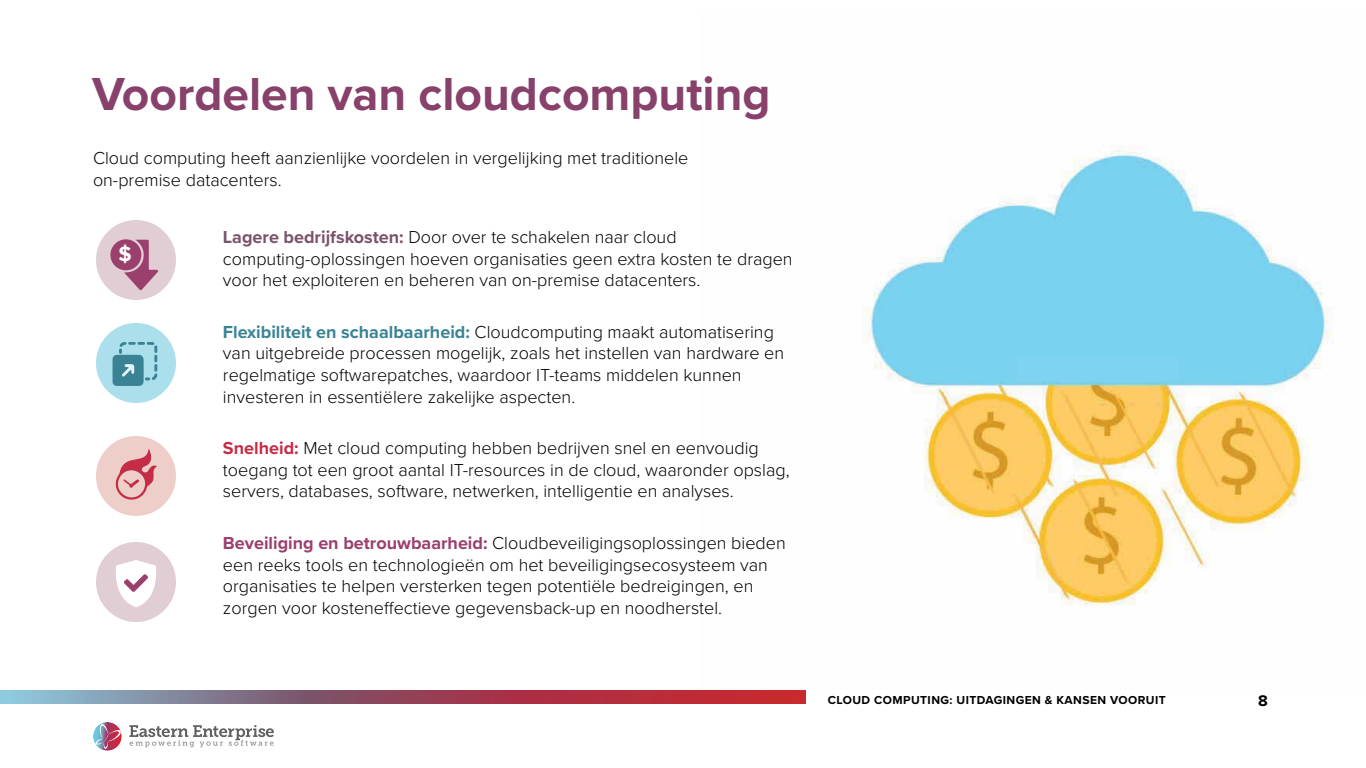
<style>
.page{position:relative;width:1366px;height:768px;background:#fff}
.page>*{position:absolute;margin:0;border:0;box-sizing:border-box;transform-origin:0 0}
.t1{font:700 48px "Proxima Nova";color:#87416a}
.t2{font:700 21.5px "Proxima Nova";color:#fff}
.t3{font:300 18px/21.6px "Proxima Nova";color:#000}
.t4{font:700 16px "Proxima Nova";color:#000}
.t5{font:700 12px "Proxima Nova";letter-spacing:.035em;color:#000}
.s1{font-weight:700;color:#7a536a}
.s2{font-weight:700;color:#398395}
.s3{font-weight:700;color:#c52c45}
.s4{font-weight:700;color:#9b3f6d}
</style>
<div class="page">
<svg style="left:0;top:690px;width:806px;height:14px;background:#9b586a"></svg>
<svg style="left:93px;top:722px;width:29px;height:29px"></svg>
<svg style="left:94px;top:723px;width:28px;height:26px"></svg>
<svg style="left:129px;top:725px;width:145px;height:22px"></svg>
<img style="left:862px;top:145px;width:472px;height:461px">
<div style="left:96px;top:220px;width:80px;height:80px;background:#e1ced4;border-radius:50%"></div>
<svg style="left:124px;top:240px;width:34px;height:51px"></svg>
<div style="left:110px;top:239px;width:31px;height:31px;background:#9b3f6d;border-radius:50%"></div>
<div style="left:96px;top:323px;width:80px;height:80px;background:#abdfeb;border-radius:50%"></div>
<div style="left:96px;top:436px;width:80px;height:80px;background:#eecec8;border-radius:50%"></div>
<div style="left:96px;top:542px;width:80px;height:80px;background:#e1ced4;border-radius:50%"></div>
<svg style="left:113px;top:342px;width:44px;height:44px"></svg>
<svg style="left:115px;top:448px;width:42px;height:52px"></svg>
<svg style="left:116px;top:560px;width:40px;height:47px"></svg>
<h1 class="t1" style="left:92px;top:73px;width:680px">Voordelen van cloudcomputing</h1>
<p class="t3" style="left:93px;top:148px;width:597px">Cloud computing heeft aanzienlijke voordelen in vergelijking met traditionele on-premise datacenters.</p>
<p class="t2" style="left:118px;top:245px;width:15px">$</p>
<p class="t3" style="left:223px;top:227px;width:571px"><span class="s1">Lagere bedrijfskosten:</span> Door over te schakelen naar cloud computing-oplossingen hoeven organisaties geen extra kosten te dragen voor het exploiteren en beheren van on-premise datacenters.</p>
<p class="t3" style="left:223px;top:322px;width:563px"><span class="s2">Flexibiliteit en schaalbaarheid:</span> Cloudcomputing maakt automatisering van uitgebreide processen mogelijk, zoals het instellen van hardware en regelmatige softwarepatches, waardoor IT-teams middelen kunnen investeren in essentiëlere zakelijke aspecten.</p>
<p class="t3" style="left:223px;top:438px;width:568px"><span class="s3">Snelheid:</span> Met cloud computing hebben bedrijven snel en eenvoudig toegang tot een groot aantal IT-resources in de cloud, waaronder opslag, servers, databases, software, netwerken, intelligentie en analyses.</p>
<p class="t3" style="left:223px;top:533px;width:564px"><span class="s4">Beveiliging en betrouwbaarheid:</span> Cloudbeveiligingsoplossingen bieden een reeks tools en technologieën om het beveiligingsecosysteem van organisaties te helpen versterken tegen potentiële bedreigingen, en zorgen voor kosteneffectieve gegevensback-up en noodherstel.</p>
<p class="t5" style="left:828px;top:695px;width:340px">CLOUD COMPUTING: UITDAGINGEN &amp; KANSEN VOORUIT</p>
<p class="t4" style="left:1258px;top:694px;width:11px">8</p>
</div>
